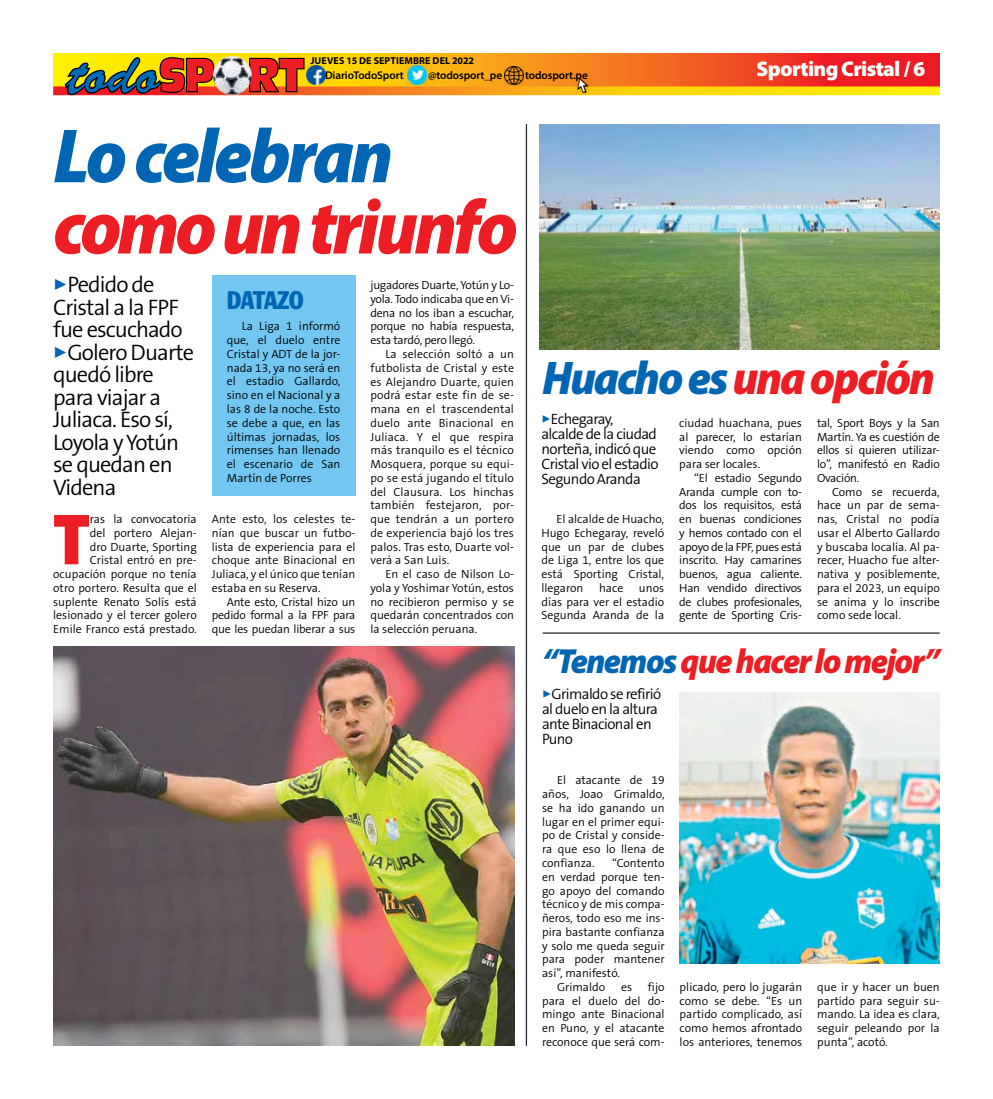
<style>
.page{position:relative;width:993px;height:1099px;background:#fff}
.page>*{position:absolute;margin:0;border:0;box-sizing:border-box;transform-origin:0 0}
.t1{font:italic 900 semi-condensed 77.5px "Myriad Pro";letter-spacing:-.04em;color:#ed1d24}
.t2{font:italic 900 semi-condensed 77.5px "Myriad Pro";letter-spacing:-.04em;color:#0066b3}
.t3{font:900 73px "The Sans B9";color:#ed1d24}
.t4{font:italic 900 semi-condensed 47.5px "Myriad Pro";letter-spacing:-.04em;color:#ed1d24}
.t5{font:italic 900 semi-condensed 35px "Myriad Pro";letter-spacing:-.04em;color:#ed1d24}
.t6{font:condensed 25px "Franklin Gothic Std";letter-spacing:-.01em;color:#0066b3}
.t7{font:300 22.5px/22.5px "The Sans B4";letter-spacing:-.04em;color:#000}
.t8{font:900 21.25px "Myriad Pro";letter-spacing:-.03em;color:#fff}
.t9{font:300 15px/15px "The Sans B4";letter-spacing:-.04em;color:#000}
.t10{font:300 11.88px/13.8px "The Sans B4";color:#000;text-align:justify}
.t11{font:600 11.25px "Myriad Pro";letter-spacing:-.01em;color:#000}
.t12{font:700 10px "Myriad Pro";letter-spacing:.01em;color:#000}
.s1{color:#0066b3}
</style>
<div class="page">
<svg style="left:53px;top:53px;width:886px;height:33px;background:#f47819"></svg>
<svg style="left:53px;top:86px;width:886px;height:9px;background:#fab20e"></svg>
<svg style="left:251px;top:58px;width:53px;height:34px;background:#ce4018"></svg>
<svg style="left:65px;top:57px;width:149px;height:38px;background:#9c692f"></svg>
<img style="left:212px;top:55px;width:39px;height:39px">
<img style="left:575px;top:78px;width:14px;height:14px">
<img style="left:306px;top:66px;width:19px;height:18px">
<img style="left:407px;top:66px;width:19px;height:19px">
<img style="left:504px;top:66px;width:19px;height:19px">
<img style="left:53px;top:647px;width:461px;height:398px">
<img style="left:539px;top:124px;width:400px;height:225px">
<div style="left:212px;top:275px;width:143px;height:220px;background:#72c6ef"></div>
<hr style="left:525px;top:124px;width:2px;height:921px;background:#212529">
<hr style="left:542px;top:632px;width:397px;height:1px;background:#212529">
<img style="left:679px;top:692px;width:260px;height:271px">
<p class="t12" style="left:310px;top:54px;width:165px">JUEVES 15 DE SEPTIEMBRE DEL 2022</p>
<p class="t11" style="left:325px;top:68px;width:80px">DiarioTodoSport</p>
<p class="t11" style="left:428px;top:68px;width:76px">@todosport_pe</p>
<p class="t11" style="left:525px;top:68px;width:64px">todosport.pe</p>
<h3 class="t8" style="left:756px;top:55px;width:170px">Sporting Cristal / 6</h3>
<h1 class="t2" style="left:53px;top:105px;width:341px">Lo celebran</h1>
<h1 class="t1" style="left:53px;top:176px;width:466px">como un triunfo</h1>
<h3 class="t6" style="left:227px;top:285px;width:78px">DATAZO</h3>
<p class="t10" style="left:227px;top:320px;width:115px;text-indent:15px">La Liga 1 informó que, el duelo entre Cristal y ADT de la jor&shy;nada 13, ya no será en el estadio Gallardo, sino en el Nacional y a las 8 de la noche. Esto se debe a que, en las últimas jornadas, los rimenses han llenado el escenario de San Martín de Porres</p>
<h3 class="t7" style="left:53px;top:274px;width:131px"><span class="s1">✓</span>Pedido de<br>Cristal a la FPF fue escuchado</h3>
<h3 class="t7" style="left:53px;top:341px;width:143px"><span class="s1">✓</span>Golero Duarte quedó libre para viajar a<br>Juliaca. Eso sí,<br>Loyola y Yotún se quedan en<br>Videna</h3>
<h2 class="t3" style="left:53px;top:500px;width:38px">T</h2>
<p class="t10" style="left:370px;top:279px;width:145px">jugadores Duarte, Yotún y Lo&shy;yola. Todo indicaba que en Vi&shy;dena no los iban a escuchar, porque no había respuesta, esta tardó, pero llegó.</p>
<p class="t10" style="left:370px;top:347px;width:145px;text-indent:15px">La selección soltó a un futbolista de Cristal y este es Alejandro Duarte, quien podrá estar este fin de se&shy;mana en el trascendental duelo ante Binacional en Juliaca. Y el que respira más tranquilo es el técnico Mosquera, porque su equi&shy;po se está jugando el título del Clausura. Los hinchas también festejaron, por&shy;que tendrán a un portero de experiencia bajó los tres palos. Tras esto, Duarte vol&shy;verá a San Luis.</p>
<p class="t10" style="left:370px;top:567px;width:145px;text-indent:15px">En el caso de Nilson Lo&shy;yola y Yoshimar Yotún, estos no recibieron permiso y se quedarán concentrados con la selección peruana.</p>
<p class="t10" style="left:53px;top:512px;width:145px;text-align:right">ras la convocatoria<br>del portero Alejan-<br>dro Duarte, Sporting<br>Cristal entró en pre&shy;ocupación porque no tenía otro portero. Resulta que el suplente Renato Solís está lesionado y el tercer golero<br>Emile Franco está prestado.</p>
<p class="t10" style="left:212px;top:512px;width:145px">Ante esto, los celestes te&shy;nían que buscar un futbo&shy;lista de experiencia para el choque ante Binacional en Juliaca, y el único que tenían estaba en su Reserva.</p>
<p class="t10" style="left:212px;top:595px;width:145px;text-indent:15px">Ante esto, Cristal hizo un pedido formal a la FPF para que les puedan liberar a sus</p>
<h3 class="t4" style="left:542px;top:346px;width:394px"><span class="s1">Huacho es</span> una opción</h3>
<p class="t9" style="left:541px;top:412px;width:119px"><span class="s1">✓</span>Echegaray, alcalde de la ciudad norteña, indicó que<br>Cristal vio el estadio<br>Segundo Aranda</p>
<p class="t10" style="left:541px;top:512px;width:124px;text-indent:15px">El alcalde de Huacho, Hugo Echegaray, reveló que un par de clubes de Liga 1, entre los que está Sporting Cristal, llegaron</p>
<p class="t10" style="left:599px;top:581px;width:26px">hace</p>
<p class="t10" style="left:541px;top:581px;width:124px;text-indent:97px">unos días para ver el estadio Segunda Aranda de la</p>
<p class="t10" style="left:679px;top:416px;width:124px">ciudad huachana, pues al parecer, lo estarían viendo como opción para ser locales.</p>
<p class="t10" style="left:679px;top:471px;width:124px;text-indent:15px">“El estadio Segundo Aranda cumple con to&shy;dos los requisitos, está en buenas condiciones y hemos contado con el apoyo de la FPF, pues está inscrito. Hay camarines buenos, agua caliente.<br>Han vendido directivos de clubes profesionales, gente de Sporting Cris-</p>
<p class="t10" style="left:816px;top:416px;width:124px">tal, Sport Boys y la San Martín. Ya es cuestión de ellos si quieren utilizar&shy;lo”, manifestó en Radio Ovación.</p>
<p class="t10" style="left:816px;top:485px;width:124px;text-indent:15px">Como se recuerda, hace un par de sema&shy;nas, Cristal no podía usar el Alberto Gallardo y buscaba localía. Al pa&shy;recer, Huacho fue alter&shy;nativa y posiblemente, para el 2023, un equipo se anima y lo inscribe como sede local.</p>
<h3 class="t5" style="left:542px;top:638px;width:399px"><span class="s1">“Tenemos</span> que hacer lo mejor”</h3>
<p class="t9" style="left:542px;top:687px;width:121px"><span class="s1">✓</span>Grimaldo se refirió al duelo en la altura ante Binacional en<br>Puno</p>
<p class="t10" style="left:542px;top:774px;width:124px;text-indent:15px">El atacante de 19 años, Joao Grimaldo, se ha ido ganando un lugar en el primer equi&shy;po de Cristal y conside&shy;ra que eso lo llena de confianza.</p>
<p class="t10" style="left:612px;top:856px;width:54px">“Contento</p>
<p class="t10" style="left:542px;top:870px;width:124px">en verdad porque ten-</p>
<p class="t10" style="left:542px;top:884px;width:124px">go apoyo del comando</p>
<p class="t10" style="left:542px;top:897px;width:124px">técnico y de mis compa-</p>
<p class="t10" style="left:542px;top:911px;width:124px">ñeros, todo eso me ins-</p>
<p class="t10" style="left:542px;top:925px;width:124px">pira bastante confianza</p>
<p class="t10" style="left:542px;top:939px;width:124px">y solo me queda seguir</p>
<p class="t10" style="left:542px;top:952px;width:124px">para poder mantener</p>
<p class="t10" style="left:542px;top:966px;width:79px">así”, manifestó.</p>
<p class="t10" style="left:557px;top:980px;width:50px">Grimaldo</p>
<p class="t10" style="left:620px;top:980px;width:13px">es</p>
<p class="t10" style="left:542px;top:980px;width:124px;text-indent:106px">fijo para el duelo del do&shy;mingo ante Binacional en Puno, y el atacante reconoce que será com-</p>
<p class="t10" style="left:679px;top:980px;width:124px">plicado, pero lo jugarán como se debe. “Es un partido complicado, así como hemos afrontado los anteriores, tenemos</p>
<p class="t10" style="left:817px;top:980px;width:124px">que ir y hacer un buen partido para seguir su&shy;mando. La idea es clara, seguir peleando por la punta”, acotó.</p>
</div>
